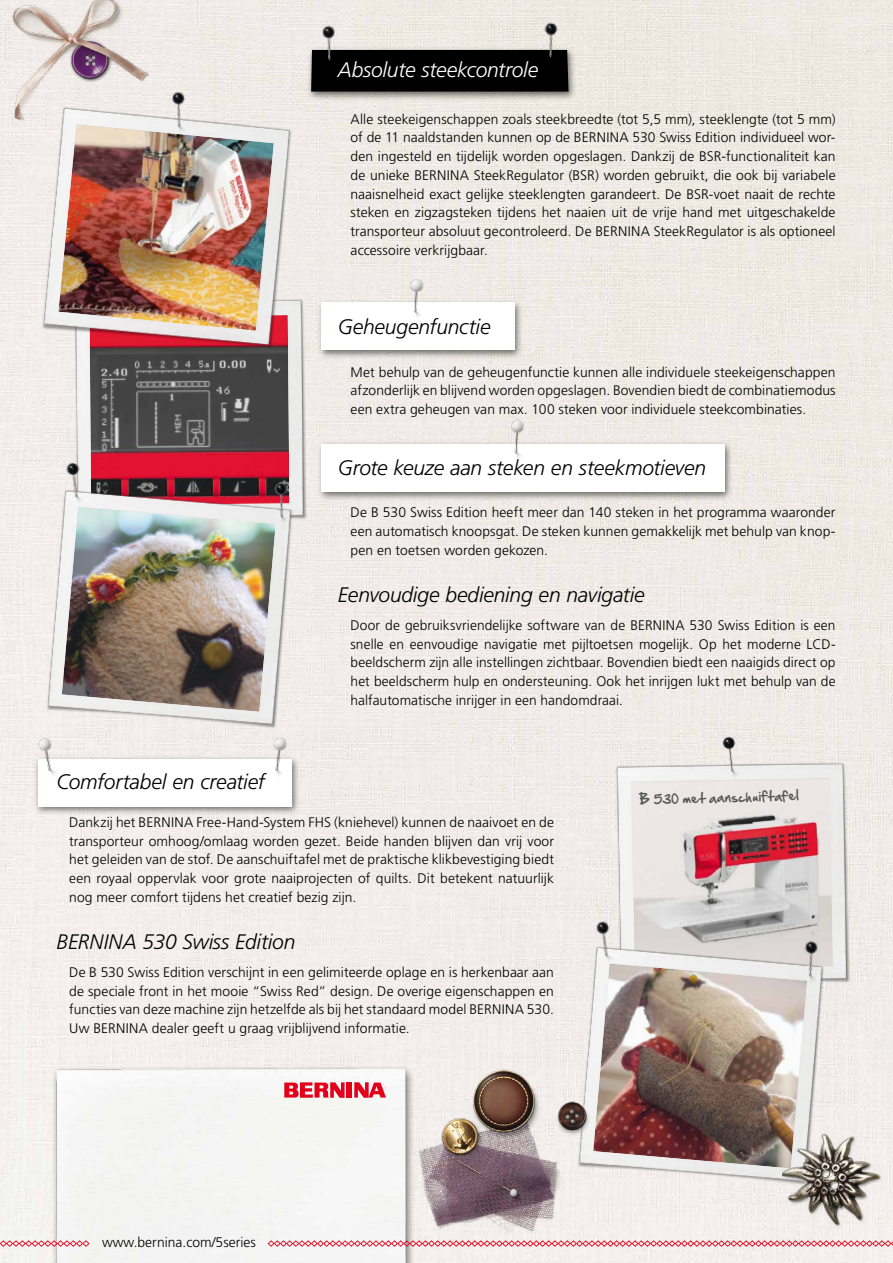
<style>
.page{position:relative;width:893px;height:1263px;background:#fff}
.page>*{position:absolute;margin:0;border:0;box-sizing:border-box;transform-origin:0 0}
.t1{font:italic 300 21px "Frutiger LT Std";letter-spacing:-.01em;color:#000}
.t2{font:italic 300 21px "Frutiger LT Std";letter-spacing:-.01em;color:#fff}
.t3{font:300 13.8px/18.8px "Frutiger LT Std";letter-spacing:.005em;color:#000;text-align:justify}
.t4{font:300 13.8px "Frutiger";color:#000}
.t5{font:12.3px "Hand Of Sean";color:#58585a}
</style>
<div class="page">
<img style="left:0;top:0;width:893px;height:1263px">
<img style="left:603px;top:749px;width:260px;height:152px">
<img style="left:291px;top:286px;width:28px;height:159px">
<img style="left:27px;top:93px;width:279px;height:278px">
<img style="left:57px;top:124px;width:218px;height:208px">
<div style="left:31px;top:525px;width:277px;height:227px;background:#f2edea"></div>
<img style="left:60px;top:315px;width:231px;height:398px">
<img style="left:562px;top:983px;width:277px;height:226px">
<img style="left:592px;top:778px;width:243px;height:392px">
<img style="left:688px;top:702px;width:90px;height:95px">
<img style="left:133px;top:55px;width:98px;height:103px">
<img style="left:235px;top:445px;width:99px;height:103px">
<img style="left:762px;top:901px;width:105px;height:109px">
<img style="left:31px;top:428px;width:93px;height:97px">
<img style="left:561px;top:887px;width:92px;height:96px">
<div style="left:35px;top:1054px;width:390px;height:209px;background:#f5f5f3"></div>
<div style="left:347px;top:1082px;width:5px;height:16px;background:#e2001a"></div>
<svg style="left:284px;top:1082px;width:61px;height:16px"></svg>
<svg style="left:354px;top:1082px;width:34px;height:16px"></svg>
<img style="left:404px;top:1054px;width:208px;height:200px">
<img style="left:0;top:0;width:181px;height:134px">
<svg style="left:0;top:1240px;width:90px;height:7px"></svg>
<svg style="left:267px;top:1240px;width:626px;height:7px;background:#eda3a9"></svg>
<img style="left:782px;top:1114px;width:111px;height:131px">
<div style="left:33px;top:755px;width:266px;height:61px;background:#000;opacity:.55"></div>
<div style="left:38px;top:759px;width:253px;height:47px;background:#fff"></div>
<div style="left:307px;top:46px;width:270px;height:55px;background:#000;opacity:.55"></div>
<div style="left:381px;top:50px;width:187px;height:42px;background:#000"></div>
<div style="left:317px;top:299px;width:206px;height:61px;background:#000;opacity:.55"></div>
<div style="left:322px;top:303px;width:193px;height:47px;background:#fff"></div>
<div style="left:317px;top:440px;width:416px;height:61px;background:#000;opacity:.55"></div>
<div style="left:322px;top:444px;width:403px;height:48px;background:#fff"></div>
<img style="left:388px;top:272px;width:58px;height:45px">
<img style="left:0;top:705px;width:89px;height:113px">
<img style="left:283px;top:0;width:98px;height:92px">
<img style="left:503px;top:0;width:102px;height:90px">
<img style="left:221px;top:706px;width:92px;height:104px">
<img style="left:489px;top:412px;width:58px;height:46px">
<h1 class="t2" style="left:338px;top:58px;width:202px">Absolute steekcontrole</h1>
<p class="t3" style="left:351px;top:110px;width:486px">Alle steekeigenschappen zoals steekbreedte (tot 5,5 mm), steeklengte (tot 5 mm) of de 11 naaldstanden kunnen op de BERNINA 530 Swiss Edition individueel wor&shy;den ingesteld en tijdelijk worden opgeslagen. Dankzij de BSR-functionaliteit kan de unieke BERNINA SteekRegulator (BSR) worden gebruikt, die ook bij variabele naaisnelheid exact gelijke steeklengten garandeert. De BSR-voet naait de rechte steken en zigzagsteken tijdens het naaien uit de vrije hand met uitgeschakelde transporteur absoluut gecontroleerd. De BERNINA SteekRegulator is als optioneel accessoire verkrijgbaar.</p>
<h1 class="t1" style="left:338px;top:315px;width:154px">Geheugenfunctie</h1>
<p class="t3" style="left:351px;top:363px;width:486px">Met behulp van de geheugenfunctie kunnen alle individuele steekeigenschappen afzonderlijk en blijvend worden opgeslagen. Bovendien biedt de combinatiemodus een extra geheugen van max. 100 steken voor individuele steekcombinaties.</p>
<h1 class="t1" style="left:338px;top:456px;width:370px">Grote keuze aan steken en steekmotieven</h1>
<p class="t3" style="left:351px;top:503px;width:486px">De B 530 Swiss Edition heeft meer dan 140 steken in het programma waaronder een automatisch knoopsgat. De steken kunnen gemakkelijk met behulp van knop&shy;pen en toetsen worden gekozen.</p>
<h1 class="t1" style="left:338px;top:582px;width:308px">Eenvoudige bediening en navigatie</h1>
<p class="t3" style="left:351px;top:616px;width:486px">Door de gebruiksvriendelijke software van de BERNINA 530 Swiss Edition is een snelle en eenvoudige navigatie met pijltoetsen mogelijk. Op het moderne LCD&shy;beeldscherm zijn alle instellingen zichtbaar. Bovendien biedt een naaigids direct op het beeldscherm hulp en ondersteuning. Ook het inrijgen lukt met behulp van de halfautomatische inrijger in een handomdraai.</p>
<h1 class="t1" style="left:56px;top:770px;width:210px">Comfortabel en creatief</h1>
<p class="t3" style="left:69px;top:813px;width:486px">Dankzij het BERNINA Free-Hand-System FHS (kniehevel) kunnen de naaivoet en de transporteur omhoog/omlaag worden gezet. Beide handen blijven dan vrij voor het geleiden van de stof. De aanschuiftafel met de praktische klikbevestiging biedt een royaal oppervlak voor grote naaiprojecten of quilts. Dit betekent natuurlijk nog meer comfort tijdens het creatief bezig zijn.</p>
<h1 class="t1" style="left:56px;top:929px;width:240px">BERNINA 530 Swiss Edition</h1>
<p class="t3" style="left:69px;top:963px;width:486px">De B 530 Swiss Edition verschijnt in een gelimiteerde oplage en is herkenbaar aan de speciale front in het mooie “Swiss Red” design. De overige eigenschappen en functies van deze machine zijn hetzelfde als bij het standaard model BERNINA 530.<br>Uw BERNINA dealer geeft u graag vrijblijvend informatie.</p>
<p class="t4" style="left:102px;top:1234px;width:155px">www.bernina.com/5series</p>
<p class="t5" style="left:639px;top:789px;width:161px;rotate:-2deg">B 530 met aanschuiftafel</p>
</div>
